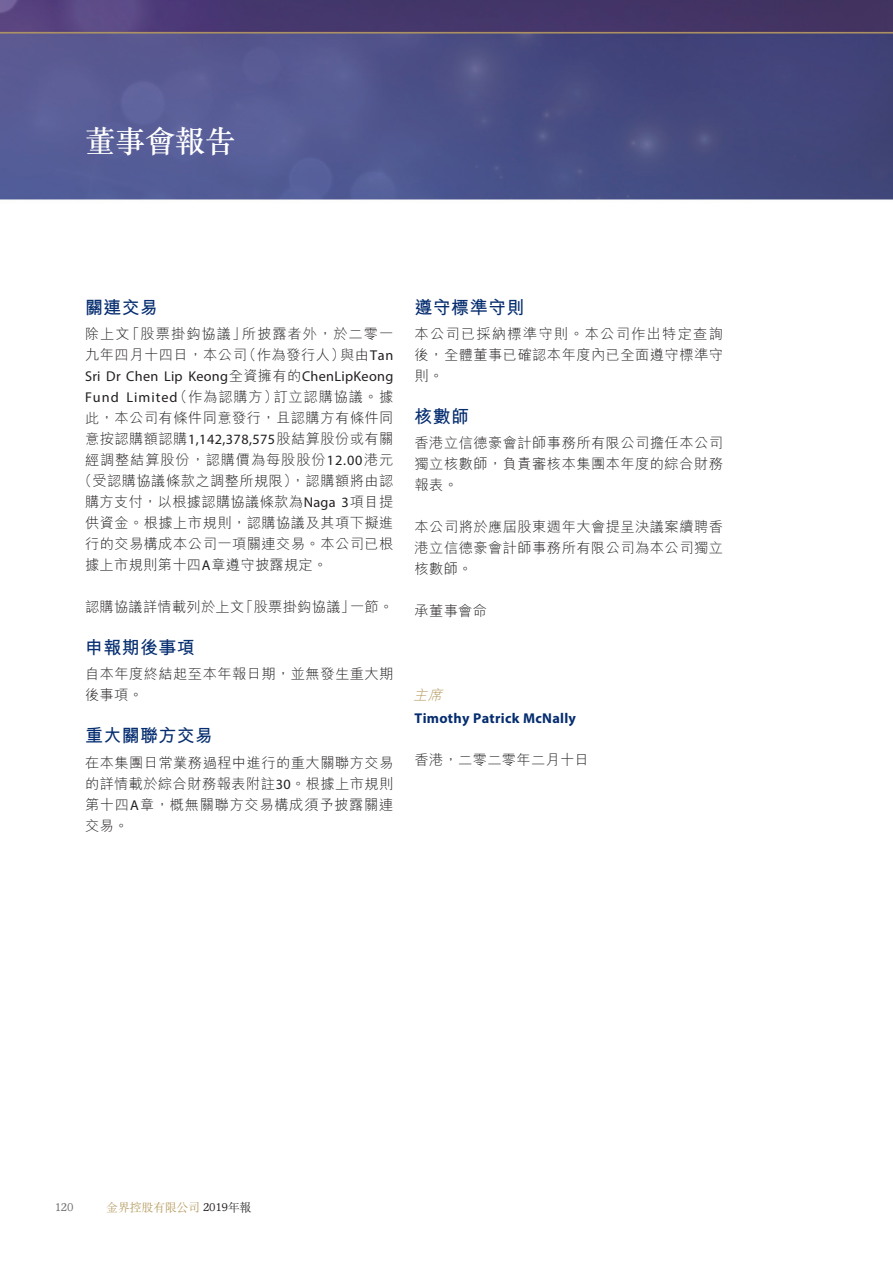
<style>
.page{position:relative;width:893px;height:1263px;background:#fff}
.page>*{position:absolute;margin:0;border:0;box-sizing:border-box;transform-origin:0 0}
.t1{font:500 30.75px "M Sung HK";letter-spacing:-.025em;color:#fff}
.t2{font:700 18px "M Hei HK";letter-spacing:.02em;color:#052d6f}
.t3{font:300 14.25px/21px "M Hei HK";letter-spacing:.03em;color:#231f20;text-align:justify}
.t4{font:300 14.25px "M Hei HK";letter-spacing:.06em;color:#231f20}
.t5{font:300 14.25px/21px "M Hei HK";letter-spacing:.07em;color:#231f20}
.t6{font:14.25px "Myriad Pro";letter-spacing:.02em;color:#231f20}
.t7{font:700 14.25px "Myriad Pro";letter-spacing:.02em;color:#052d6f}
.t8{font:italic 300 14.25px "M Hei HK";color:#b39758}
.t9{font:300 12px "M Sung HK";letter-spacing:-.025em;color:#b39758}
.t10{font:12px "Garth Graphic Std";color:#6c6d70}
.s1{font-family:"Myriad Pro";font-weight:400}
.s2{font-family:"M Hei HK";font-weight:300}
.s3{font-family:"Garth Graphic Std";font-weight:400;color:#231f20}
.s4{color:#231f20}
</style>
<div class="page">
<img style="left:0;top:0;width:893px;height:200px">
<h1 class="t1" style="left:85px;top:120px;width:152px">董事會報告</h1>
<p class="t2" style="left:85px;top:294px;width:75px">關連交易</p>
<p class="t5" style="left:85px;top:323px;width:310px">除上文「股票掛鈎協議」所披露者外，於二零一九年四月十四日，本公司（作為發行人）與由<span class="s1">Tan</span></p>
<p class="t6" style="left:85px;top:367px;width:310px">Sri Dr Chen Lip Keong<span class="s2">全資擁有的</span>ChenLipKeong</p>
<p class="t4" style="left:85px;top:389px;width:310px"><span class="s1">Fund Limited</span>（作為認購方）訂立認購協議。據</p>
<p class="t3" style="left:85px;top:407px;width:310px">此，本公司有條件同意發行，且認購方有條件同</p>
<p class="t3" style="left:85px;top:428px;width:310px">意按認購額認購<span class="s1">1,142,378,575</span>股結算股份或有關</p>
<p class="t4" style="left:85px;top:452px;width:310px">經調整結算股份，認購價為每股股份<span class="s1">12.00</span>港元</p>
<p class="t3" style="left:78px;top:470px;width:317px">（受認購協議條款之調整所規限），認購額將由認</p>
<p class="t3" style="left:85px;top:491px;width:310px">購方支付，以根據認購協議條款為<span class="s1">Naga 3</span>項目提</p>
<p class="t3" style="left:85px;top:512px;width:310px">供資金。根據上市規則，認購協議及其項下擬進</p>
<p class="t3" style="left:85px;top:533px;width:310px">行的交易構成本公司一項關連交易。本公司已根</p>
<p class="t3" style="left:85px;top:554px;width:244px">據上市規則第十四<span class="s1">A</span>章遵守披露規定。</p>
<p class="t3" style="left:85px;top:596px;width:310px">認購協議詳情載列於上文「股票掛鈎協議」一節。</p>
<p class="t2" style="left:85px;top:634px;width:111px">申報期後事項</p>
<p class="t3" style="left:85px;top:663px;width:310px">自本年度終結起至本年報日期，並無發生重大期後事項。</p>
<p class="t2" style="left:85px;top:723px;width:130px">重大關聯方交易</p>
<p class="t3" style="left:85px;top:752px;width:310px">在本集團日常業務過程中進行的重大關聯方交易的詳情載於綜合財務報表附註<span class="s1">30</span>。根據上市規則第十四<span class="s1">A</span>章，概無關聯方交易構成須予披露關連交易。</p>
<p class="t2" style="left:415px;top:294px;width:111px">遵守標準守則</p>
<p class="t3" style="left:415px;top:323px;width:310px">本公司已採納標準守則。本公司作出特定查詢後，全體董事已確認本年度內已全面遵守標準守則。</p>
<p class="t2" style="left:415px;top:403px;width:56px">核數師</p>
<p class="t3" style="left:415px;top:432px;width:310px">香港立信德豪會計師事務所有限公司擔任本公司獨立核數師，負責審核本集團本年度的綜合財務報表。</p>
<p class="t3" style="left:415px;top:516px;width:310px">本公司將於應屆股東週年大會提呈決議案續聘香港立信德豪會計師事務所有限公司為本公司獨立核數師。</p>
<p class="t3" style="left:415px;top:600px;width:74px">承董事會命</p>
<p class="t8" style="left:413px;top:688px;width:34px">主席</p>
<p class="t7" style="left:415px;top:709px;width:163px">Timothy Patrick McNally</p>
<p class="t3" style="left:415px;top:749px;width:176px">香港，二零二零年二月十日</p>
<p class="t10" style="left:55px;top:1200px;width:20px">120</p>
<p class="t9" style="left:106px;top:1199px;width:147px">金界控股有限公司 <span class="s3">2019</span><span class="s4">年報</span></p>
</div>
